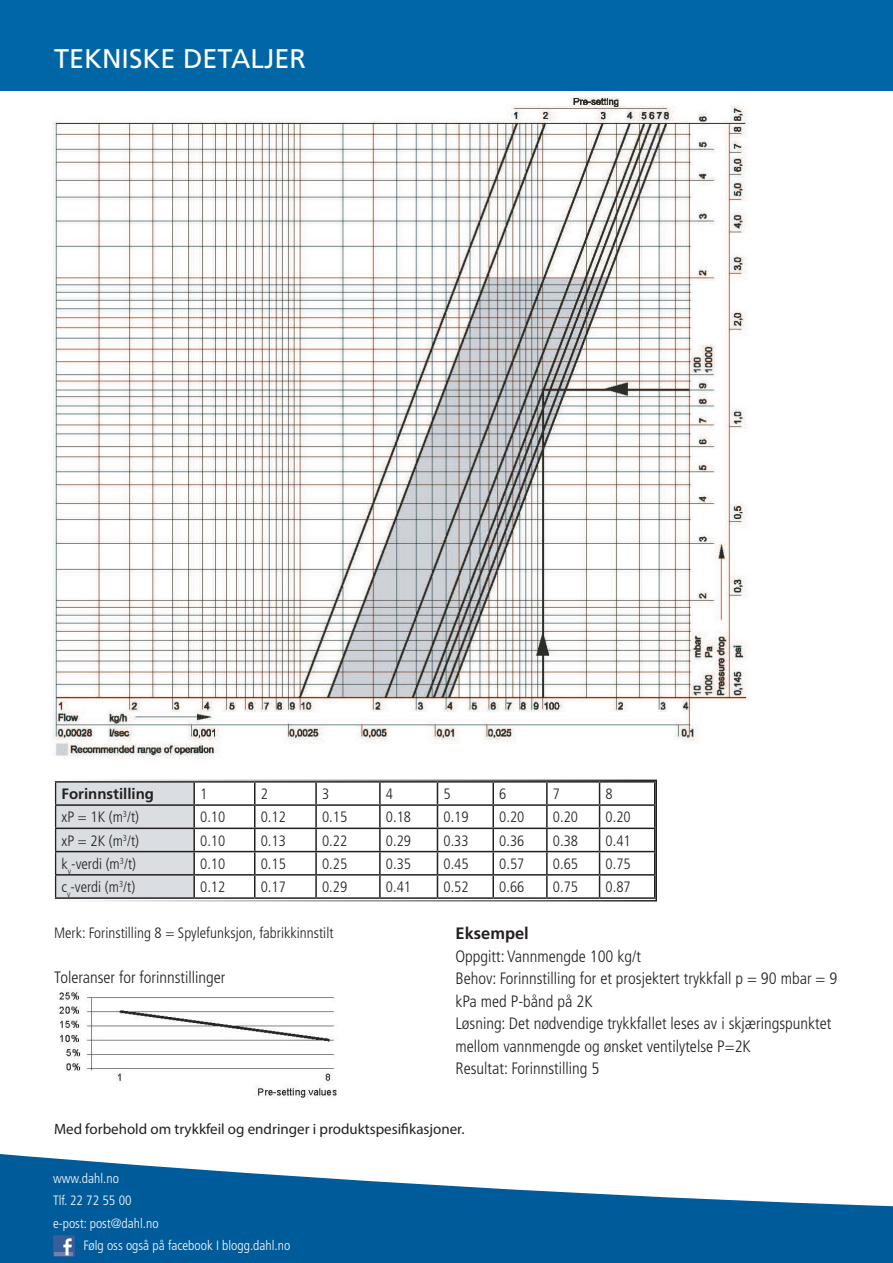
<style>
.page{position:relative;width:893px;height:1263px;background:#fff}
.page>*{position:absolute;margin:0;border:0;box-sizing:border-box;transform-origin:0 0}
.Overskrift{font:27px "Frutiger LT Std";color:#fff}
.Tittel{font:300 condensed 16.5px/22.5px "Frutiger LT Std";color:#231f20}
.Tittel-2{font:700 16.5px "Frutiger LT Std";color:#231f20}
.Brødtekst{font:300 condensed 15px "Frutiger LT Std";color:#231f20}
.Brødtekst-2{font:15px "Myriad Pro";color:#231f20}
.Tittel-3{font:300 condensed 15px "Frutiger LT Std";color:#231f20}
.Brødtekst-3{font:700 15px "Frutiger LT Std";color:#231f20}
.Tittel-4{font:300 condensed 13.5px "Frutiger LT Std";color:#fff}
</style>
<div class="page">
<div style="left:0;top:0;width:893px;height:90px;background:#0066a5"></div>
<hr style="left:193px;top:782px;width:2px;height:22px;background:#231f20">
<hr style="left:315px;top:782px;width:2px;height:22px;background:#231f20">
<hr style="left:379px;top:782px;width:2px;height:22px;background:#231f20">
<hr style="left:492px;top:782px;width:2px;height:22px;background:#231f20">
<hr style="left:546px;top:782px;width:2px;height:22px;background:#231f20">
<hr style="left:194px;top:804px;width:61px;height:2px;background:#231f20">
<hr style="left:193px;top:806px;width:2px;height:21px;background:#231f20">
<hr style="left:255px;top:804px;width:61px;height:2px;background:#231f20">
<hr style="left:316px;top:804px;width:64px;height:2px;background:#231f20">
<hr style="left:315px;top:806px;width:2px;height:21px;background:#231f20">
<hr style="left:380px;top:804px;width:57px;height:2px;background:#231f20">
<hr style="left:379px;top:806px;width:2px;height:21px;background:#231f20">
<hr style="left:437px;top:804px;width:56px;height:2px;background:#231f20">
<hr style="left:493px;top:804px;width:54px;height:2px;background:#231f20">
<hr style="left:492px;top:806px;width:2px;height:21px;background:#231f20">
<hr style="left:547px;top:804px;width:53px;height:2px;background:#231f20">
<hr style="left:546px;top:806px;width:2px;height:21px;background:#231f20">
<hr style="left:600px;top:804px;width:55px;height:2px;background:#231f20">
<hr style="left:194px;top:827px;width:61px;height:2px;background:#231f20">
<hr style="left:193px;top:829px;width:2px;height:22px;background:#231f20">
<hr style="left:255px;top:827px;width:61px;height:2px;background:#231f20">
<hr style="left:316px;top:827px;width:64px;height:2px;background:#231f20">
<hr style="left:315px;top:829px;width:2px;height:22px;background:#231f20">
<hr style="left:380px;top:827px;width:57px;height:2px;background:#231f20">
<hr style="left:379px;top:829px;width:2px;height:22px;background:#231f20">
<hr style="left:437px;top:827px;width:56px;height:2px;background:#231f20">
<hr style="left:493px;top:827px;width:54px;height:2px;background:#231f20">
<hr style="left:492px;top:829px;width:2px;height:22px;background:#231f20">
<hr style="left:547px;top:827px;width:53px;height:2px;background:#231f20">
<hr style="left:546px;top:829px;width:2px;height:22px;background:#231f20">
<hr style="left:600px;top:827px;width:55px;height:2px;background:#231f20">
<hr style="left:194px;top:851px;width:61px;height:1px;background:#231f20">
<hr style="left:193px;top:852px;width:2px;height:22px;background:#231f20">
<hr style="left:255px;top:851px;width:61px;height:1px;background:#231f20">
<hr style="left:316px;top:851px;width:64px;height:1px;background:#231f20">
<hr style="left:315px;top:852px;width:2px;height:22px;background:#231f20">
<hr style="left:380px;top:851px;width:57px;height:1px;background:#231f20">
<hr style="left:379px;top:852px;width:2px;height:22px;background:#231f20">
<hr style="left:437px;top:851px;width:56px;height:1px;background:#231f20">
<hr style="left:493px;top:851px;width:54px;height:1px;background:#231f20">
<hr style="left:492px;top:852px;width:2px;height:22px;background:#231f20">
<hr style="left:547px;top:851px;width:53px;height:1px;background:#231f20">
<hr style="left:546px;top:852px;width:2px;height:22px;background:#231f20">
<hr style="left:600px;top:851px;width:55px;height:1px;background:#231f20">
<svg style="left:56px;top:782px;width:138px;height:115px;background:#ced2d5"></svg>
<hr style="left:194px;top:874px;width:61px;height:1px;background:#231f20">
<hr style="left:193px;top:875px;width:2px;height:22px;background:#231f20">
<hr style="left:255px;top:874px;width:61px;height:1px;background:#231f20">
<svg style="left:254px;top:782px;width:1px;height:115px"></svg>
<hr style="left:316px;top:874px;width:64px;height:1px;background:#231f20">
<hr style="left:315px;top:875px;width:2px;height:22px;background:#231f20">
<hr style="left:380px;top:874px;width:57px;height:1px;background:#231f20">
<hr style="left:379px;top:875px;width:2px;height:22px;background:#231f20">
<hr style="left:437px;top:874px;width:56px;height:1px;background:#231f20">
<svg style="left:437px;top:782px;width:1px;height:115px"></svg>
<hr style="left:493px;top:874px;width:54px;height:1px;background:#231f20">
<hr style="left:492px;top:875px;width:2px;height:22px;background:#231f20">
<hr style="left:547px;top:874px;width:53px;height:1px;background:#231f20">
<hr style="left:546px;top:875px;width:2px;height:22px;background:#231f20">
<hr style="left:600px;top:874px;width:55px;height:1px;background:#231f20">
<svg style="left:599px;top:782px;width:1px;height:115px"></svg>
<hr style="left:55px;top:897px;width:139px;height:2px;background:#231f20">
<hr style="left:194px;top:897px;width:61px;height:2px;background:#231f20">
<hr style="left:255px;top:897px;width:61px;height:2px;background:#231f20">
<hr style="left:316px;top:897px;width:64px;height:2px;background:#231f20">
<hr style="left:380px;top:897px;width:57px;height:2px;background:#231f20">
<hr style="left:437px;top:897px;width:56px;height:2px;background:#231f20">
<hr style="left:493px;top:897px;width:54px;height:2px;background:#231f20">
<hr style="left:547px;top:897px;width:53px;height:2px;background:#231f20">
<hr style="left:600px;top:897px;width:55px;height:2px;background:#231f20">
<div style="left:53px;top:779px;width:604px;height:122px;border:2px solid #fff"></div>
<svg style="left:0;top:1154px;width:893px;height:109px;fill:#005b9b"></svg>
<img style="left:52px;top:97px;width:695px;height:661px">
<div style="left:53px;top:1235px;width:22px;height:22px;background:#3b5b99"></div>
<hr style="left:55px;top:1252px;width:18px;height:3px;background:#6d84b3">
<svg style="left:63px;top:1238px;width:9px;height:17px"></svg>
<img style="left:59px;top:989px;width:278px;height:109px">
<p class="Overskrift" style="left:54px;top:43px;width:254px">TEKNISKE DETALJER</p>
<p class="Brødtekst-3" style="left:62px;top:785px;width:94px">Forinnstilling</p>
<p class="Brødtekst" style="left:200px;top:785px;width:9px">1</p>
<p class="Brødtekst" style="left:261px;top:785px;width:9px">2</p>
<p class="Brødtekst" style="left:322px;top:785px;width:9px">3</p>
<p class="Brødtekst" style="left:386px;top:785px;width:9px">4</p>
<p class="Brødtekst" style="left:443px;top:785px;width:9px">5</p>
<p class="Brødtekst" style="left:499px;top:785px;width:9px">6</p>
<p class="Brødtekst" style="left:553px;top:785px;width:9px">7</p>
<p class="Brødtekst" style="left:606px;top:785px;width:9px">8</p>
<p class="Brødtekst" style="left:62px;top:809px;width:79px">xP = 1K (m<sup>3</sup>/t)</p>
<p class="Brødtekst" style="left:200px;top:809px;width:27px">0.10</p>
<p class="Brødtekst" style="left:261px;top:809px;width:27px">0.12</p>
<p class="Brødtekst" style="left:322px;top:809px;width:27px">0.15</p>
<p class="Brødtekst" style="left:386px;top:809px;width:27px">0.18</p>
<p class="Brødtekst" style="left:443px;top:809px;width:27px">0.19</p>
<p class="Brødtekst" style="left:499px;top:809px;width:27px">0.20</p>
<p class="Brødtekst" style="left:553px;top:809px;width:27px">0.20</p>
<p class="Brødtekst" style="left:606px;top:809px;width:27px">0.20</p>
<p class="Brødtekst" style="left:62px;top:832px;width:79px">xP = 2K (m<sup>3</sup>/t)</p>
<p class="Brødtekst" style="left:200px;top:832px;width:27px">0.10</p>
<p class="Brødtekst" style="left:261px;top:832px;width:27px">0.13</p>
<p class="Brødtekst" style="left:322px;top:832px;width:27px">0.22</p>
<p class="Brødtekst" style="left:386px;top:832px;width:27px">0.29</p>
<p class="Brødtekst" style="left:443px;top:832px;width:27px">0.33</p>
<p class="Brødtekst" style="left:499px;top:832px;width:27px">0.36</p>
<p class="Brødtekst" style="left:553px;top:832px;width:27px">0.38</p>
<p class="Brødtekst" style="left:606px;top:832px;width:27px">0.41</p>
<p class="Brødtekst" style="left:62px;top:855px;width:76px">k<sub>v</sub>-verdi (m<sup>3</sup>/t)</p>
<p class="Brødtekst" style="left:200px;top:855px;width:27px">0.10</p>
<p class="Brødtekst" style="left:261px;top:855px;width:27px">0.15</p>
<p class="Brødtekst" style="left:322px;top:855px;width:27px">0.25</p>
<p class="Brødtekst" style="left:386px;top:855px;width:27px">0.35</p>
<p class="Brødtekst" style="left:443px;top:855px;width:27px">0.45</p>
<p class="Brødtekst" style="left:499px;top:855px;width:27px">0.57</p>
<p class="Brødtekst" style="left:553px;top:855px;width:27px">0.65</p>
<p class="Brødtekst" style="left:606px;top:855px;width:27px">0.75</p>
<p class="Brødtekst" style="left:62px;top:878px;width:75px">c<sub>v</sub>-verdi (m<sup>3</sup>/t)</p>
<p class="Brødtekst" style="left:200px;top:878px;width:27px">0.12</p>
<p class="Brødtekst" style="left:261px;top:878px;width:27px">0.17</p>
<p class="Brødtekst" style="left:322px;top:878px;width:27px">0.29</p>
<p class="Brødtekst" style="left:386px;top:878px;width:27px">0.41</p>
<p class="Brødtekst" style="left:443px;top:878px;width:27px">0.52</p>
<p class="Brødtekst" style="left:499px;top:878px;width:27px">0.66</p>
<p class="Brødtekst" style="left:553px;top:878px;width:27px">0.75</p>
<p class="Brødtekst" style="left:606px;top:878px;width:27px">0.87</p>
<p class="Tittel-3" style="left:54px;top:924px;width:281px">Merk: Forinstilling 8 = Spylefunksjon, fabrikkinnstilt</p>
<p class="Tittel" style="left:54px;top:966px;width:173px">Toleranser for forinnstillinger</p>
<p class="Tittel-2" style="left:455px;top:923px;width:75px">Eksempel</p>
<p class="Tittel" style="left:455px;top:945px;width:187px">Oppgitt: Vannmengde 100 kg/t</p>
<p class="Tittel" style="left:455px;top:967px;width:383px">Behov: Forinnstilling for et prosjektert trykkfall p = 90 mbar = 9 kPa med P-bånd på 2K</p>
<p class="Tittel" style="left:455px;top:1012px;width:377px">Løsning: Det nødvendige trykkfallet leses av i skjæringspunktet mellom vannmengde og ønsket ventilytelse P=2K</p>
<p class="Tittel" style="left:455px;top:1057px;width:145px">Resultat: Forinnstilling 5</p>
<p class="Brødtekst-2" style="left:54px;top:1119px;width:412px">Med forbehold om trykkfeil og endringer i produktspesifikasjoner.</p>
<p class="Tittel-4" style="left:53px;top:1170px;width:67px">www.dahl.no</p>
<p class="Tittel-4" style="left:53px;top:1193px;width:80px">Tlf. 22 72 55 00</p>
<p class="Tittel-4" style="left:53px;top:1215px;width:107px">e-post: post@dahl.no</p>
<p class="Tittel-4" style="left:84px;top:1238px;width:208px">Følg oss også på facebook I blogg.dahl.no</p>
</div>
